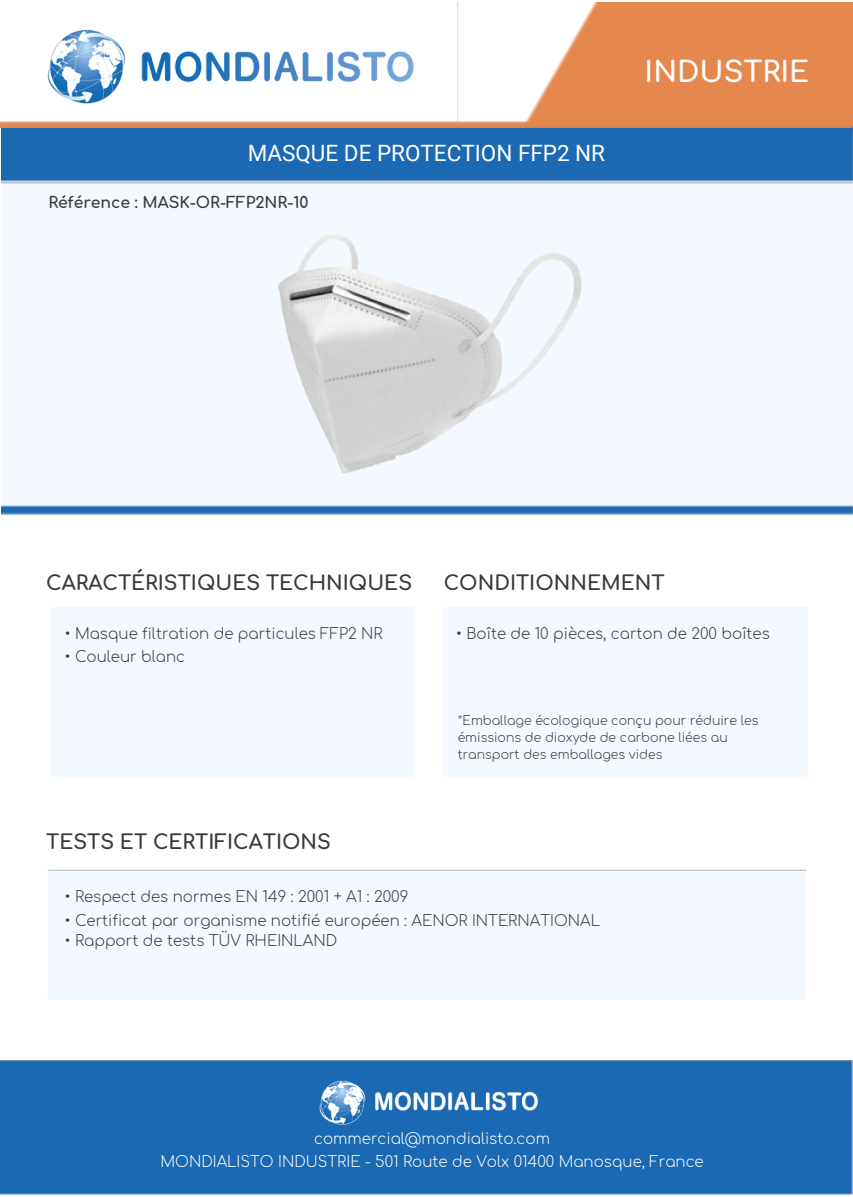
<style>
.page{position:relative;width:853px;height:1197px;background:#fff}
.page>*{position:absolute;margin:0;border:0;box-sizing:border-box;transform-origin:0 0}
.t1{font:700 28.62px "Comfortaa";color:#fff}
.t2{font:22.5px "Roboto";color:#fff}
.t3{font:700 20px "Comfortaa";color:#3a3a3a}
.t4{font:700 15.62px "Comfortaa";color:#3a3a3a}
.t5{font:300 15px "Comfortaa";color:#3a3a3a}
.t6{font:300 15px/23.5px "Comfortaa";color:#fff;text-align:center}
.t7{font:300 12.5px/16.9px "Comfortaa";color:#3a3a3a}
</style>
<div class="page">
<div style="left:0;top:1060px;width:852px;height:134px;background:#1a69b2"></div>
<div style="left:599px;top:3px;width:252px;height:118px;background:#e4884e"></div>
<img style="left:525px;top:3px;width:74px;height:118px">
<img style="left:1px;top:128px;width:851px;height:376px">
<img style="left:1px;top:504px;width:851px;height:10px">
<img style="left:47px;top:29px;width:367px;height:75px">
<img style="left:313px;top:1075px;width:229px;height:53px">
<img style="left:273px;top:210px;width:310px;height:278px">
<img style="left:0;top:121px;width:852px;height:7px">
<p class="t2" style="left:248px;top:140px;width:358px">MASQUE DE PROTECTION FFP2 NR</p>
<p class="t4" style="left:48px;top:194px;width:261px">Référence : MASK-OR-FFP2NR-10</p>
<p class="t1" style="left:644px;top:57px;width:166px">INDUSTRIE</p>
<p class="t3" style="left:46px;top:572px;width:367px">CARACTÉRISTIQUES TECHNIQUES</p>
<p class="t3" style="left:443px;top:572px;width:222px">CONDITIONNEMENT</p>
<p class="t5" style="left:65px;top:626px;width:319px">• Masque filtration de particules FFP2 NR</p>
<p class="t5" style="left:65px;top:648px;width:122px">• Couleur blanc</p>
<h4 class="t5" style="left:456px;top:626px;width:315px">• Boîte de 10 pièces, carton de 200 boîtes</h4>
<h1 class="t3" style="left:46px;top:831px;width:286px">TESTS ET CERTIFICATIONS</h1>
<p class="t7" style="left:457px;top:712px;width:302px">*Emballage écologique conçu pour réduire les émissions de dioxyde de carbone liées au transport des emballages vides</p>
<h2 class="t5" style="left:65px;top:888px;width:345px">• Respect des normes EN 149 : 2001 + A1 : 2009</h2>
<h2 class="t5" style="left:65px;top:912px;width:536px">• Certificat par organisme notifié européen : AENOR INTERNATIONAL</h2>
<h2 class="t5" style="left:65px;top:932px;width:274px">• Rapport de tests TÜV RHEINLAND</h2>
<p class="t6" style="left:160px;top:1127px;width:544px">commercial@mondialisto.com<br>MONDIALISTO INDUSTRIE - 501 Route de Volx 01400 Manosque, France</p>
</div>
